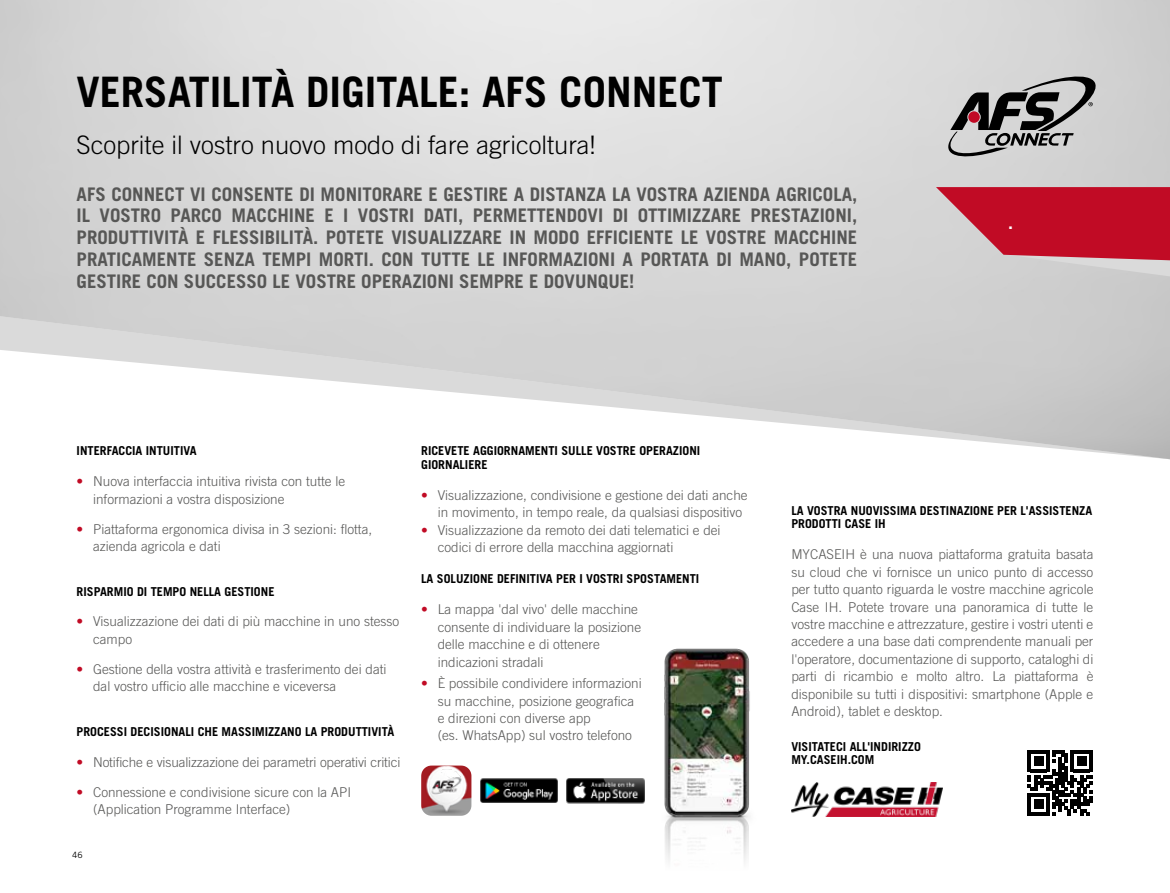
<style>
.page{position:relative;width:1170px;height:893px;background:#fff}
.page>*{position:absolute;margin:0;border:0;box-sizing:border-box;transform-origin:0 0}
.t1{font:700 42px "Trade Gothic LT Pro";color:#000}
.t2{font:300 25.5px "Trade Gothic LT Pro";color:#000}
.t3{font:700 18.75px/21.8px "Trade Gothic LT Pro";color:#575756;text-align:justify}
.t4{font:700 18px "Trade Gothic LT Pro";color:#fff}
.t5{font:300 13.5px/17.4px "Trade Gothic LT Std";color:#575756}
.t6{font:300 13.5px/17.4px "Trade Gothic LT Pro";color:#575756;text-align:justify}
.t7{font:700 12.3px/13.5px "Trade Gothic LT Pro";color:#000}
.t8{font:8.7px "Trade Gothic LT Pro";color:#000}
.s1{font-family:"Trade Gothic LT Pro";color:#c10b25}
</style>
<div class="page">
<svg style="left:946px;top:72px;width:152px;height:88px;background:#9b9a9a"></svg>
<img style="left:421px;top:765px;width:50px;height:51px">
<img style="left:480px;top:778px;width:78px;height:25px">
<img style="left:566px;top:779px;width:78px;height:25px">
<img style="left:664px;top:648px;width:86px;height:157px">
<img style="left:664px;top:805px;width:85px;height:57px">
<img style="left:791px;top:783px;width:151px;height:33px">
<svg style="left:935px;top:187px;width:234px;height:89px;background:#c74e5f"></svg>
<svg style="left:1027px;top:751px;width:65px;height:64px"></svg>
<h1 class="t1" style="left:77px;top:66px;width:647px">VERSATILITÀ DIGITALE: AFS CONNECT</h1>
<h2 class="t2" style="left:77px;top:130px;width:520px">Scoprite il vostro nuovo modo di fare agricoltura!</h2>
<p class="t3" style="left:77px;top:183px;width:782px">AFS CONNECT VI CONSENTE DI MONITORARE E GESTIRE A DISTANZA LA VOSTRA AZIENDA AGRICOLA, IL VOSTRO PARCO MACCHINE E I VOSTRI DATI, PERMETTENDOVI DI OTTIMIZZARE PRESTAZIONI, PRODUTTIVITÀ E FLESSIBILITÀ. POTETE VISUALIZZARE IN MODO EFFICIENTE LE VOSTRE MACCHINE PRATICAMENTE SENZA TEMPI MORTI. CON TUTTE LE INFORMAZIONI A PORTATA DI MANO, POTETE GESTIRE CON SUCCESSO LE VOSTRE OPERAZIONI SEMPRE E DOVUNQUE!</p>
<h3 class="t4" style="left:1008px;top:211px;width:7px">.</h3>
<p class="t7" style="left:77px;top:444px;width:122px">INTERFACCIA INTUITIVA</p>
<p class="t5" style="left:93px;top:473px;width:254px;text-indent:-16px"><span class="s1">•</span> Nuova interfaccia intuitiva rivista con tutte le informazioni a vostra disposizione</p>
<p class="t5" style="left:93px;top:520px;width:281px;text-indent:-16px"><span class="s1">•</span> Piattaforma ergonomica divisa in 3 sezioni: flotta, azienda agricola e dati</p>
<p class="t7" style="left:77px;top:584px;width:199px">RISPARMIO DI TEMPO NELLA GESTIONE</p>
<p class="t5" style="left:93px;top:613px;width:308px;text-indent:-16px"><span class="s1">•</span> Visualizzazione dei dati di più macchine in uno stesso campo</p>
<p class="t5" style="left:93px;top:660px;width:295px;text-indent:-16px"><span class="s1">•</span> Gestione della vostra attività e trasferimento dei dati dal vostro ufficio alle macchine e viceversa</p>
<p class="t7" style="left:77px;top:724px;width:319px">PROCESSI DECISIONALI CHE MASSIMIZZANO LA PRODUTTIVITÀ</p>
<p class="t5" style="left:77px;top:753px;width:325px"><span class="s1">•</span> Notifiche e visualizzazione dei parametri operativi critici</p>
<p class="t5" style="left:93px;top:783px;width:260px;text-indent:-16px"><span class="s1">•</span> Connessione e condivisione sicure con la API (Application Programme Interface)</p>
<p class="t8" style="left:72px;top:849px;width:12px">46</p>
<p class="t7" style="left:421px;top:444px;width:280px">RICEVETE AGGIORNAMENTI SULLE VOSTRE OPERAZIONI<br>GIORNALIERE</p>
<p class="t5" style="left:437px;top:486px;width:311px;text-indent:-16px"><span class="s1">•</span> Visualizzazione, condivisione e gestione dei dati anche in movimento, in tempo reale, da qualsiasi dispositivo</p>
<p class="t5" style="left:437px;top:521px;width:284px;text-indent:-16px"><span class="s1">•</span> Visualizzazione da remoto dei dati telematici e dei codici di errore della macchina aggiornati</p>
<p class="t7" style="left:421px;top:572px;width:280px">LA SOLUZIONE DEFINITIVA PER I VOSTRI SPOSTAMENTI</p>
<p class="t5" style="left:437px;top:601px;width:205px;text-indent:-16px"><span class="s1">•</span> La mappa 'dal vivo' delle macchine consente di individuare la posizione delle macchine e di ottenere indicazioni stradali</p>
<p class="t5" style="left:437px;top:675px;width:205px;text-indent:-16px"><span class="s1">•</span> È possibile condividere informazioni su macchine, posizione geografica e direzioni con diverse app<br>(es. WhatsApp) sul vostro telefono</p>
<p class="t7" style="left:791px;top:504px;width:302px">LA VOSTRA NUOVISSIMA DESTINAZIONE PER L'ASSISTENZA<br>PRODOTTI CASE IH</p>
<p class="t6" style="left:791px;top:546px;width:303px">MYCASEIH è una nuova piattaforma gratuita basata su cloud che vi fornisce un unico punto di accesso per tutto quanto riguarda le vostre macchine agricole Case IH. Potete trovare una panoramica di tutte le vostre macchine e attrezzature, gestire i vostri utenti e accedere a una base dati comprendente manuali per l'operatore, documentazione di supporto, cataloghi di parti di ricambio e molto altro. La piattaforma è disponibile su tutti i dispositivi: smartphone (Apple e Android), tablet e desktop.</p>
<p class="t7" style="left:791px;top:739px;width:131px">VISITATECI ALL'INDIRIZZO<br>MY.CASEIH.COM</p>
</div>
